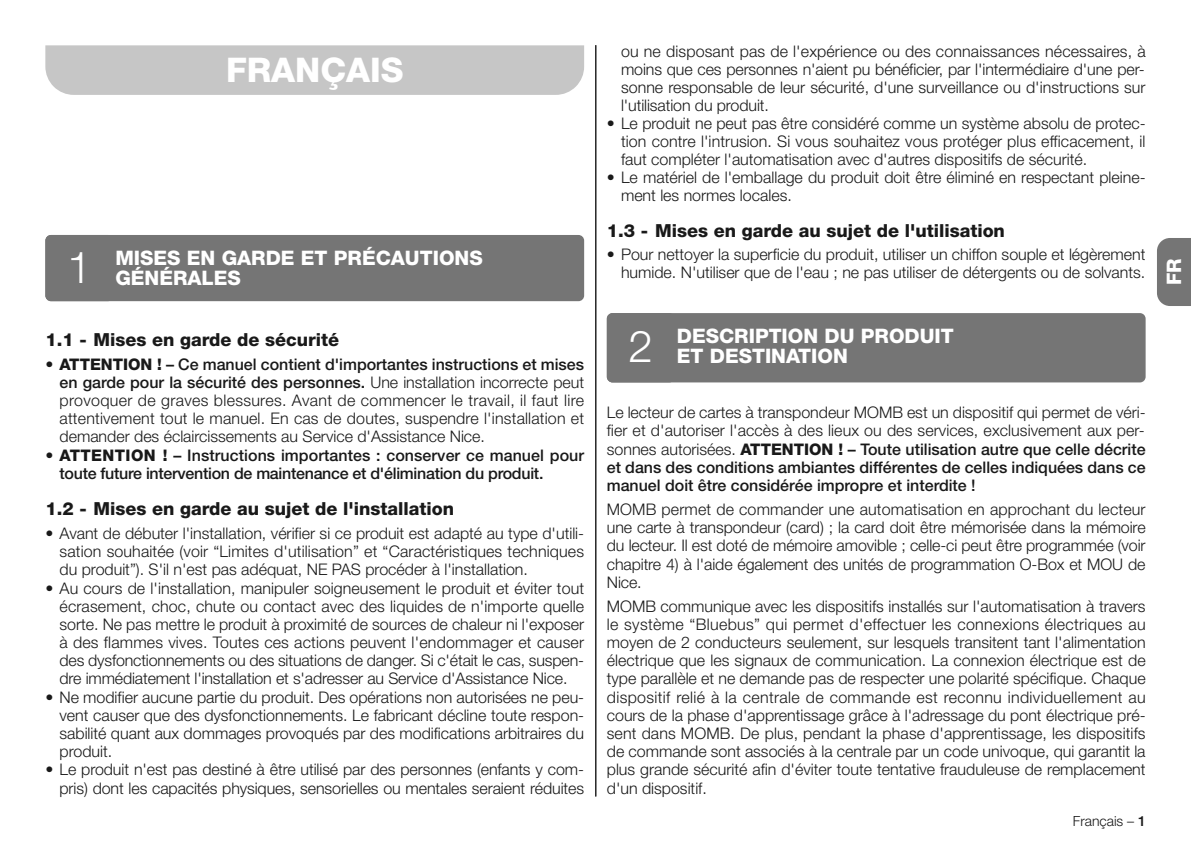
<style>
.page{position:relative;width:1191px;height:842px;background:#fff}
.page>*{position:absolute;margin:0;border:0;box-sizing:border-box;transform-origin:0 0}
.t1{font:800 34px "Helvetica Neue";color:#fff}
.t2{font:800 20px/20px "Helvetica Neue";color:#fff}
.t3{font:800 18px "Helvetica Neue";color:#191919}
.t4{font:300 16px/18.2px "Helvetica Neue";color:#191919;text-align:justify}
.t5{font:500 16px/18.2px "Helvetica Neue";letter-spacing:-.015em;color:#191919}
.t6{font:300 14px "Helvetica Neue";color:#191919}
.s1{font-weight:300;font-size:44px}
.s2{font-weight:800}
.s3{font-weight:500}
</style>
<div class="page">
<div style="left:1157px;top:238px;width:34px;height:68px;background:#757575"></div>
<hr style="left:595px;top:45px;width:1px;height:751px;background:#191919">
<div style="left:45px;top:45px;width:539px;height:50px;background:#c6c6c6"></div>
<div style="left:45px;top:235px;width:539px;height:66px;background:#757575;border-radius:6px"></div>
<div style="left:607px;top:313px;width:538px;height:69px;background:#757575;border-radius:6px"></div>
<h1 class="t1" style="left:226px;top:58px;width:179px">FRANÇAIS</h1>
<p class="t2" style="left:67px;top:250px;width:417px;text-indent:48px">MISES EN GARDE ET PRÉCAUTIONS<br><span class="s1">1</span> GÉNÉRALES</p>
<p class="t3" style="left:45px;top:333px;width:295px">1.1 - Mises en garde de sécurité</p>
<p class="t4" style="left:60px;top:356px;width:526px;text-indent:-14px"><span class="s2">• ATTENTION !</span> <span class="s3">– Ce manuel contient d'importantes instructions et mises en garde pour la sécurité des personnes.</span> Une installation incorrecte peut provoquer de graves blessures. Avant de commencer le travail, il faut lire attentivement tout le manuel. En cas de doutes, suspendre l'installation et demander des éclaircissements au Service d'Assistance Nice.</p>
<p class="t5" style="left:60px;top:447px;width:526px;text-indent:-14px"><span class="s2">• ATTENTION !</span> – Instructions importantes : conserver ce manuel pour toute future intervention de maintenance et d'élimination du produit.</p>
<p class="t3" style="left:45px;top:502px;width:410px">1.2 - Mises en garde au sujet de l'installation</p>
<p class="t4" style="left:60px;top:526px;width:526px;text-indent:-14px">• Avant de débuter l'installation, vérifier si ce produit est adapté au type d'utili&shy;sation souhaitée (voir “Limites d'utilisation” et “Caractéristiques techniques du produit”). S'il n'est pas adéquat, NE PAS procéder à l'installation.</p>
<p class="t4" style="left:60px;top:580px;width:526px;text-indent:-14px">• Au cours de l'installation, manipuler soigneusement le produit et éviter tout écrasement, choc, chute ou contact avec des liquides de n'importe quelle sorte. Ne pas mettre le produit à proximité de sources de chaleur ni l'exposer à des flammes vives. Toutes ces actions peuvent l'endommager et causer des dysfonctionnements ou des situations de danger. Si c'était le cas, suspen&shy;dre immédiatement l'installation et s'adresser au Service d'Assistance Nice.</p>
<p class="t4" style="left:60px;top:689px;width:526px;text-indent:-14px">• Ne modifier aucune partie du produit. Des opérations non autorisées ne peu&shy;vent causer que des dysfonctionnements. Le fabricant décline toute respon&shy;sabilité quant aux dommages provoqués par des modifications arbitraires du produit.</p>
<p class="t4" style="left:45px;top:762px;width:540px;text-align:right">• Le produit n'est pas destiné à être utilisé par des personnes (enfants y com&shy;pris) dont les capacités physiques, sensorielles ou mentales seraient réduites</p>
<p class="t4" style="left:621px;top:44px;width:526px">ou ne disposant pas de l'expérience ou des connaissances nécessaires, à moins que ces personnes n'aient pu bénéficier, par l'intermédiaire d'une per&shy;sonne responsable de leur sécurité, d'une surveillance ou d'instructions sur l'utilisation du produit.</p>
<p class="t4" style="left:621px;top:116px;width:526px;text-indent:-14px">• Le produit ne peut pas être considéré comme un système absolu de protec&shy;tion contre l'intrusion. Si vous souhaitez vous protéger plus efficacement, il faut compléter l'automatisation avec d'autres dispositifs de sécurité.</p>
<p class="t4" style="left:621px;top:170px;width:526px;text-indent:-14px">• Le matériel de l'emballage du produit doit être éliminé en respectant pleine&shy;ment les normes locales.</p>
<p class="t3" style="left:607px;top:224px;width:400px">1.3 - Mises en garde au sujet de l'utilisation</p>
<p class="t4" style="left:607px;top:247px;width:540px;text-align:right">• Pour nettoyer la superficie du produit, utiliser un chiffon souple et légèrement humide. N'utiliser que de l'eau ; ne pas utiliser de détergents ou de solvants.</p>
<p class="t2" style="left:628px;top:328px;width:327px;text-indent:48px">DESCRIPTION DU PRODUIT<br><span class="s1">2</span> ET DESTINATION</p>
<p class="t4" style="left:607px;top:405px;width:540px">Le lecteur de cartes à transpondeur MOMB est un dispositif qui permet de véri&shy;fier et d'autoriser l'accès à des lieux ou des services, exclusivement aux per&shy;sonnes autorisées. <span class="s2">ATTENTION !</span> <span class="s3">– Toute utilisation autre que celle décrite et dans des conditions ambiantes différentes de celles indiquées dans ce manuel doit être considérée impropre et interdite !</span></p>
<p class="t4" style="left:607px;top:502px;width:540px">MOMB permet de commander une automatisation en approchant du lecteur une carte à transpondeur (card) ; la card doit être mémorisée dans la mémoire du lecteur. Il est doté de mémoire amovible ; celle-ci peut être programmée (voir chapitre 4) à l'aide également des unités de programmation O-Box et MOU de Nice.</p>
<p class="t4" style="left:607px;top:598px;width:540px">MOMB communique avec les dispositifs installés sur l'automatisation à travers le système “Bluebus” qui permet d'effectuer les connexions électriques au moyen de 2 conducteurs seulement, sur lesquels transitent tant l'alimentation électrique que les signaux de communication. La connexion électrique est de type parallèle et ne demande pas de respecter une polarité spécifique. Chaque dispositif relié à la centrale de commande est reconnu individuellement au cours de la phase d'apprentissage grâce à l'adressage du pont électrique pré&shy;sent dans MOMB. De plus, pendant la phase d'apprentissage, les dispositifs de commande sont associés à la centrale par un code univoque, qui garantit la plus grande sécurité afin d'éviter toute tentative frauduleuse de remplacement d'un dispositif.</p>
<p class="t6" style="left:1072px;top:816px;width:75px">Français – <span class="s3">1</span></p>
<p class="t2" style="left:1165px;top:285px;width:28px;rotate:-90deg">FR</p>
</div>
